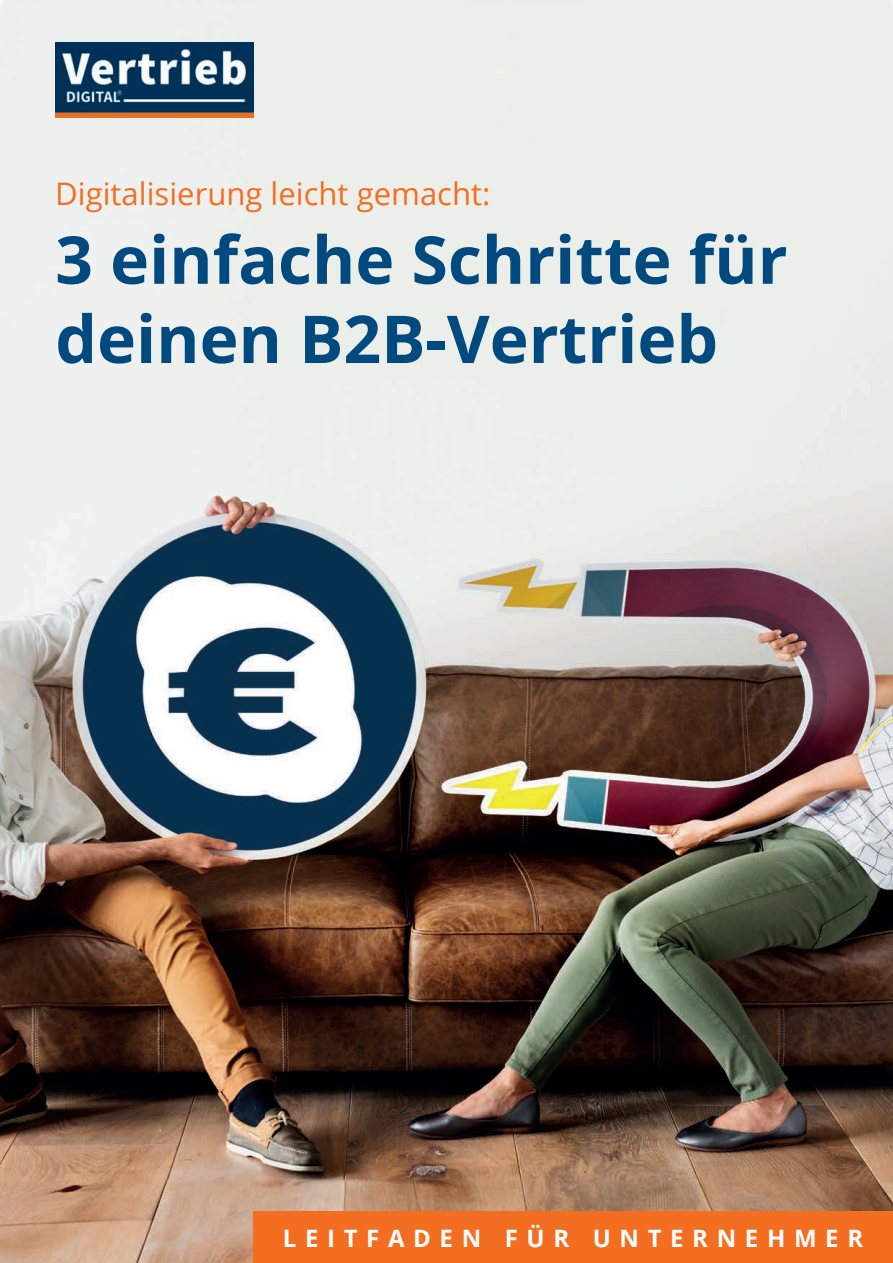
<style>
.page{position:relative;width:893px;height:1263px;background:#fff}
.page>*{position:absolute;margin:0;border:0;box-sizing:border-box;transform-origin:0 0}
.t1{font:700 66px/79.2px "Open Sans";color:#004a7f}
.t2{font:31.05px "Open Sans";color:#f36e21}
.t3{font:700 24px "Open Sans";letter-spacing:.36em;color:#fff}
</style>
<div class="page">
<img style="left:0;top:0;width:893px;height:1263px">
<img style="left:55px;top:43px;width:198px;height:74px">
<div style="left:253px;top:1212px;width:640px;height:51px;background:#f36e21"></div>
<p class="t2" style="left:55px;top:172px;width:437px">Digitalisierung leicht gemacht:</p>
<p class="t1" style="left:55px;top:219px;width:734px">3 einfache Schritte für deinen B2B-Vertrieb</p>
<p class="t3" style="left:283px;top:1221px;width:582px">LEITFADEN FÜR UNTERNEHMER</p>
</div>
